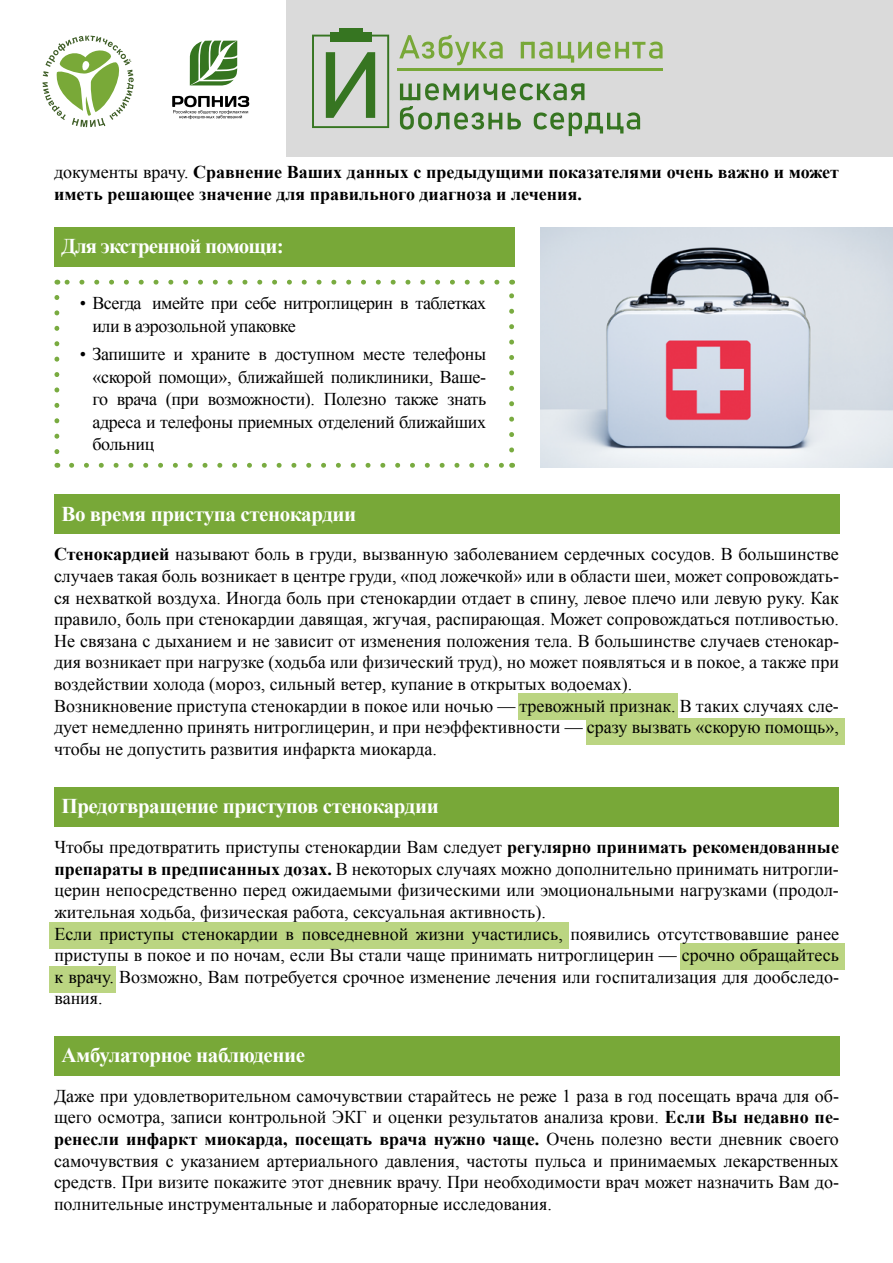
<style>
.page{position:relative;width:893px;height:1263px;background:#fff}
.page>*{position:absolute;margin:0;border:0;box-sizing:border-box;transform-origin:0 0}
.t1{font:700 21px "Times New Roman";letter-spacing:-.02em;color:#fff}
.t2{font:700 21px "Times New Roman";letter-spacing:-.04em;color:#fff}
.t3{font:18px/21.6px "Times New Roman";color:#000;text-align:justify}
.t4{font:700 18px/21.6px "Times New Roman";color:#000}
.t5{font:18px/22.5px "Times New Roman";letter-spacing:-.03em;color:#000}
.s1{font-weight:400}
.s2{font-weight:700}
</style>
<div class="page">
<div style="left:287px;top:0;width:606px;height:157px;background:#dadada"></div>
<svg style="left:43px;top:36px;width:91px;height:91px"></svg>
<svg style="left:172px;top:96px;width:77px;height:23px"></svg>
<svg style="left:190px;top:41px;width:47px;height:44px"></svg>
<svg style="left:399px;top:35px;width:104px;height:30px"></svg>
<hr style="left:521px;top:42px;width:3px;height:16px;background:#78a838">
<svg style="left:524px;top:42px;width:7px;height:3px"></svg>
<svg style="left:531px;top:42px;width:4px;height:16px"></svg>
<svg style="left:539px;top:42px;width:14px;height:17px"></svg>
<hr style="left:558px;top:42px;width:3px;height:16px;background:#78a838">
<svg style="left:560px;top:42px;width:50px;height:21px"></svg>
<hr style="left:615px;top:42px;width:3px;height:16px;background:#78a838">
<svg style="left:617px;top:42px;width:46px;height:17px"></svg>
<div style="left:330px;top:32px;width:41px;height:10px;background:#367521"></div>
<div style="left:339px;top:28px;width:23px;height:5px;background:#367521"></div>
<hr style="left:400px;top:84px;width:3px;height:16px;background:#367521">
<hr style="left:402px;top:97px;width:17px;height:3px;background:#367521">
<svg style="left:408px;top:84px;width:4px;height:13px"></svg>
<hr style="left:417px;top:84px;width:3px;height:16px;background:#367521">
<svg style="left:425px;top:83px;width:34px;height:17px"></svg>
<svg style="left:465px;top:83px;width:119px;height:17px"></svg>
<svg style="left:400px;top:106px;width:84px;height:24px"></svg>
<svg style="left:488px;top:113px;width:4px;height:16px"></svg>
<svg style="left:490px;top:120px;width:9px;height:3px"></svg>
<hr style="left:499px;top:113px;width:3px;height:16px;background:#367521">
<svg style="left:508px;top:113px;width:13px;height:16px"></svg>
<svg style="left:534px;top:112px;width:69px;height:24px"></svg>
<hr style="left:607px;top:113px;width:3px;height:16px;background:#367521">
<svg style="left:609px;top:112px;width:31px;height:22px"></svg>
<hr style="left:397px;top:68px;width:266px;height:3px;background:#78a838">
<svg style="left:312px;top:35px;width:77px;height:93px"></svg>
<div style="left:680px;top:943px;width:164px;height:26px;background:#bbd582"></div>
<div style="left:49px;top:922px;width:519px;height:26px;background:#bbd582"></div>
<div style="left:49px;top:966px;width:67px;height:27px;background:#bbd582"></div>
<div style="left:585px;top:718px;width:259px;height:26px;background:#bbd582"></div>
<div style="left:518px;top:693px;width:159px;height:27px;background:#bbd582"></div>
<div style="left:54px;top:227px;width:461px;height:39px;background:#78a838"></div>
<svg style="left:72px;top:463px;width:432px;height:5px"></svg>
<svg style="left:64px;top:280px;width:433px;height:5px"></svg>
<svg style="left:54px;top:297px;width:5px;height:171px"></svg>
<svg style="left:509px;top:280px;width:5px;height:170px"></svg>
<img style="left:540px;top:227px;width:353px;height:241px">
<div style="left:54px;top:495px;width:786px;height:39px;background:#78a838"></div>
<div style="left:54px;top:787px;width:785px;height:39px;background:#78a838"></div>
<div style="left:54px;top:1036px;width:786px;height:39px;background:#78a838"></div>
<p class="t4" style="left:54px;top:161px;width:786px"><span class="s1">документы врачу.</span> Сравнение Ваших данных с предыдущими показателями очень важно и может иметь решающее значение для правильного диагноза и лечения.</p>
<p class="t2" style="left:61px;top:231px;width:224px">Для экстренной помощи:</p>
<p class="t5" style="left:92px;top:292px;width:395px;text-indent:-13px">• Всегда имейте при себе нитроглицерин в таблетках или в аэрозольной упаковке</p>
<p class="t3" style="left:92px;top:343px;width:395px;line-height:22.5px;text-indent:-13px">• Запишите и храните в доступном месте телефоны «скорой помощи», ближайшей поликлиники, Ваше&shy;го врача (при возможности). Полезно также знать адреса и телефоны приемных отделений ближайших больниц</p>
<p class="t1" style="left:61px;top:499px;width:296px">Во время приступа стенокардии</p>
<p class="t3" style="left:54px;top:543px;width:786px;text-align:left"><span class="s2">Стенокардией</span> называют боль в груди, вызванную заболеванием сердечных сосудов. В большинстве случаев такая боль возникает в центре груди, «под ложечкой» или в области шеи, может сопровождать&shy;ся нехваткой воздуха. Иногда боль при стенокардии отдает в спину, левое плечо или левую руку. Как правило, боль при стенокардии давящая, жгучая, распирающая. Может сопровождаться потливостью.<br>Не связана с дыханием и не зависит от изменения положения тела. В большинстве случаев стенокар&shy;дия возникает при нагрузке (ходьба или физический труд), но может появляться и в покое, а также при воздействии холода (мороз, сильный ветер, купание в открытых водоемах).<br>Возникновение приступа стенокардии в покое или ночью — тревожный признак. В таких случаях сле&shy;дует немедленно принять нитроглицерин, и при неэффективности — сразу вызвать «скорую помощь», чтобы не допустить развития инфаркта миокарда.</p>
<p class="t1" style="left:61px;top:792px;width:379px">Предотвращение приступов стенокардии</p>
<p class="t3" style="left:54px;top:836px;width:786px;text-align:left">Чтобы предотвратить приступы стенокардии Вам следует <span class="s2">регулярно принимать рекомендованные препараты в предписанных дозах.</span> В некоторых случаях можно дополнительно принимать нитрогли&shy;церин непосредственно перед ожидаемыми физическими или эмоциональными нагрузками (продол&shy;жительная ходьба, физическая работа, сексуальная активность).<br>Если приступы стенокардии в повседневной жизни участились, появились отсутствовавшие ранее приступы в покое и по ночам, если Вы стали чаще принимать нитроглицерин — срочно обращайтесь к врачу. Возможно, Вам потребуется срочное изменение лечения или госпитализация для дообследо&shy;вания.</p>
<p class="t1" style="left:61px;top:1040px;width:245px">Амбулаторное наблюдение</p>
<p class="t3" style="left:54px;top:1085px;width:786px">Даже при удовлетворительном самочувствии старайтесь не реже 1 раза в год посещать врача для об&shy;щего осмотра, записи контрольной ЭКГ и оценки результатов анализа крови. <span class="s2">Если Вы недавно пе&shy;ренесли инфаркт миокарда, посещать врача нужно чаще.</span> Очень полезно вести дневник своего самочувствия с указанием артериального давления, частоты пульса и принимаемых лекарственных средств. При визите покажите этот дневник врачу. При необходимости врач может назначить Вам до&shy;полнительные инструментальные и лабораторные исследования.</p>
</div>
